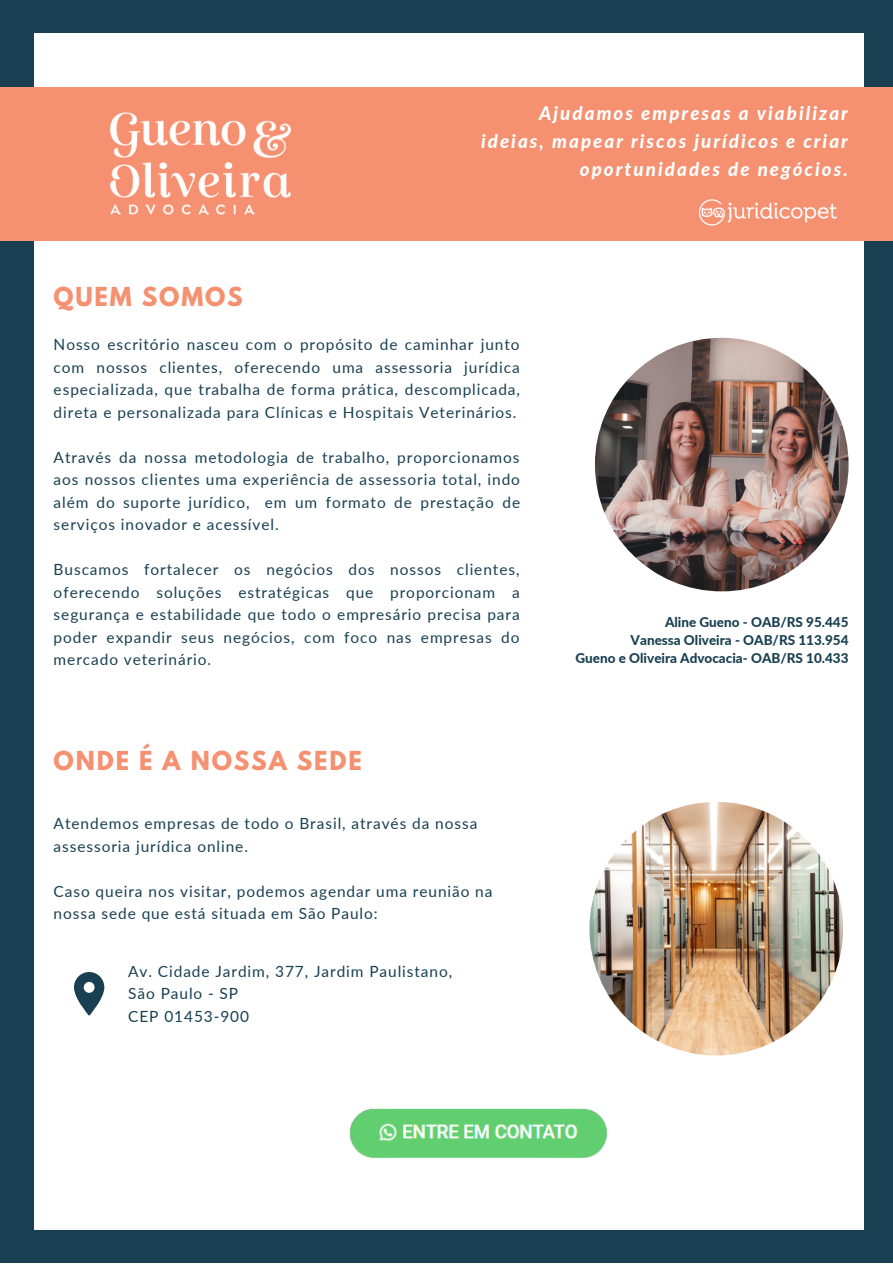
<style>
.page{position:relative;width:893px;height:1264px;background:#fff}
.page>*{position:absolute;margin:0;border:0;box-sizing:border-box;transform-origin:0 0}
.t1{font:700 23.1px "League Spartan";letter-spacing:.08em;color:#f59070}
.t2{font:italic 800 18.75px/28px "Lato";letter-spacing:.11em;color:#fff;text-align:right}
.t3{font:15.45px/22.5px "Lato";letter-spacing:.06em;color:#194052;text-align:justify}
.t4{font:800 13.5px/18px "Lato";color:#194052;text-align:right}
</style>
<div class="page">
<div style="left:0;top:0;width:892px;height:1262px;background:#194052"></div>
<div style="left:35px;top:33px;width:828px;height:1196px;background:#fff"></div>
<div style="left:0;top:87px;width:892px;height:153px;background:#f59070"></div>
<img style="left:595px;top:338px;width:253px;height:253px;border-radius:50%">
<img style="left:89px;top:112px;width:223px;height:129px">
<img style="left:699px;top:199px;width:138px;height:27px">
<img style="left:349px;top:1108px;width:259px;height:51px">
<svg style="left:74px;top:972px;width:30px;height:43px"></svg>
<img style="left:589px;top:801px;width:254px;height:254px;border-radius:50%">
<h1 class="t1" style="left:54px;top:285px;width:191px">QUEM SOMOS</h1>
<p class="t2" style="left:481px;top:98px;width:368px">Ajudamos empresas a viabilizar ideias, mapear riscos jurídicos e criar oportunidades de negócios.</p>
<p class="t3" style="left:54px;top:333px;width:468px">Nosso escritório nasceu com o propósito de caminhar junto com nossos clientes, oferecendo uma assessoria jurídica especializada, que trabalha de forma prática, descomplicada, direta e personalizada para Clínicas e Hospitais Veterinários.</p>
<p class="t3" style="left:54px;top:445px;width:468px">Através da nossa metodologia de trabalho, proporcionamos aos nossos clientes uma experiência de assessoria total, indo além do suporte jurídico, em um formato de prestação de serviços inovador e acessível.</p>
<p class="t3" style="left:54px;top:558px;width:467px">Buscamos fortalecer os negócios dos nossos clientes, oferecendo soluções estratégicas que proporcionam a segurança e estabilidade que todo o empresário precisa para poder expandir seus negócios, com foco nas empresas do mercado veterinário.</p>
<h1 class="t1" style="left:54px;top:749px;width:310px">ONDE É A NOSSA SEDE</h1>
<p class="t3" style="left:54px;top:812px;width:425px">Atendemos empresas de todo o Brasil, através da nossa assessoria jurídica online.</p>
<p class="t3" style="left:54px;top:879px;width:440px">Caso queira nos visitar, podemos agendar uma reunião na nossa sede que está situada em São Paulo:</p>
<p class="t3" style="left:128px;top:959px;width:325px;text-align:left">Av. Cidade Jardim, 377, Jardim Paulistano,<br>São Paulo - SP<br>CEP 01453-900</p>
<p class="t4" style="left:575px;top:613px;width:274px">Aline Gueno - OAB/RS 95.445<br>Vanessa Oliveira - OAB/RS 113.954<br>Gueno e Oliveira Advocacia- OAB/RS 10.433</p>
</div>
